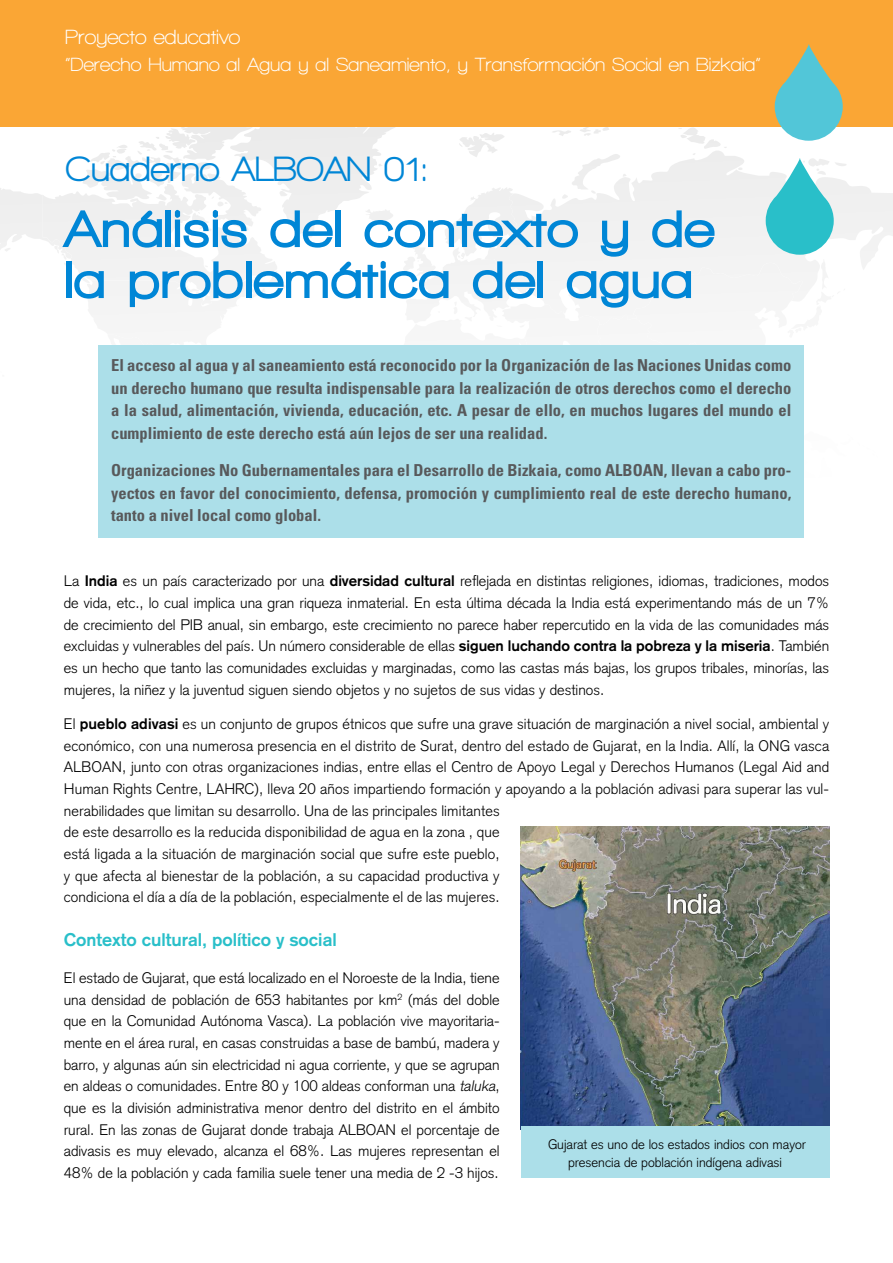
<style>
.page{position:relative;width:893px;height:1263px;background:#fff}
.page>*{position:absolute;margin:0;border:0;box-sizing:border-box;transform-origin:0 0}
.t1{font:900 54px/51px "Walkway";letter-spacing:.04em;color:#0086d6}
.t2{font:800 36px "Walkway";color:#0086d6}
.t3{font:700 21px "Walkway";color:#fff}
.t4{font:700 19.5px "Walkway";color:#fff}
.t5{font:700 18px "Akzidenz Grotesk";color:#29bfc9}
.t6{font:700 condensed 16.5px/22.5px "Univers";color:#58595b;text-align:justify}
.t7{font:300 15px/21.6px "Akzidenz Grotesk";letter-spacing:.01em;color:#000;text-align:justify}
.t8{font:300 13.5px/18px "Akzidenz Grotesk";color:#000;text-align:center}
.s1{font-weight:700}
.s2{font-style:italic}
</style>
<div class="page">
<svg style="left:878px;top:193px;width:15px;height:51px"></svg>
<div style="left:0;top:0;width:893px;height:126px;background:#faa635"></div>
<svg style="left:0;top:44px;width:878px;height:494px"></svg>
<img style="left:521px;top:826px;width:308px;height:301px">
<div style="left:521px;top:1127px;width:308px;height:51px;background:#acdfe9"></div>
<h3 class="t3" style="left:65px;top:25px;width:177px">Proyecto educativo</h3>
<h3 class="t4" style="left:65px;top:53px;width:697px">“Derecho Humano al Agua y al Saneamiento, y Transformación Social en Bizkaia”</h3>
<h2 class="t2" style="left:65px;top:149px;width:365px">Cuaderno ALBOAN 01:</h2>
<h1 class="t1" style="left:65px;top:203px;width:650px">Análisis del contexto y de la problemática del agua</h1>
<p class="t6" style="left:111px;top:354px;width:682px">El acceso al agua y al saneamiento está reconocido por la Organización de las Naciones Unidas como un derecho humano que resulta indispensable para la realización de otros derechos como el derecho a la salud, alimentación, vivienda, educación, etc. A pesar de ello, en muchos lugares del mundo el cumplimiento de este derecho está aún lejos de ser una realidad.</p>
<p class="t6" style="left:111px;top:459px;width:682px">Organizaciones No Gubernamentales para el Desarrollo de Bizkaia, como ALBOAN, llevan a cabo pro&shy;yectos en favor del conocimiento, defensa, promoción y cumplimiento real de este derecho humano, tanto a nivel local como global.</p>
<p class="t7" style="left:64px;top:570px;width:767px">La <span class="s1">India</span> es un país caracterizado por una <span class="s1">diversidad cultural</span> reflejada en distintas religiones, idiomas, tradiciones, modos de vida, etc., lo cual implica una gran riqueza inmaterial. En esta última década la India está experimentando más de un 7% de crecimiento del PIB anual, sin embargo, este crecimiento no parece haber repercutido en la vida de las comunidades más excluidas y vulnerables del país. Un número considerable de ellas <span class="s1">siguen luchando contra la pobreza y la miseria</span>. También es un hecho que tanto las comunidades excluidas y marginadas, como las castas más bajas, los grupos tribales, minorías, las mujeres, la niñez y la juventud siguen siendo objetos y no sujetos de sus vidas y destinos.</p>
<p class="t7" style="left:64px;top:713px;width:767px;text-align:left">El <span class="s1">pueblo adivasi</span> es un conjunto de grupos étnicos que sufre una grave situación de marginación a nivel social, ambiental y económico, con una numerosa presencia en el distrito de Surat, dentro del estado de Gujarat, en la India. Allí, la ONG vasca ALBOAN, junto con otras organizaciones indias, entre ellas el Centro de Apoyo Legal y Derechos Humanos (Legal Aid and Human Rights Centre, LAHRC), lleva 20 años impartiendo formación y apoyando a la población adivasi para superar las vul&shy;nerabilidades que limitan su desarrollo. Una de las principales limitantes<br>de este desarrollo es la reducida disponibilidad de agua en la zona , que<br>está ligada a la situación de marginación social que sufre este pueblo,<br>y que afecta al bienestar de la población, a su capacidad productiva y<br>condiciona el día a día de la población, especialmente el de las mujeres.</p>
<p class="t5" style="left:64px;top:929px;width:274px">Contexto cultural, político y social</p>
<p class="t7" style="left:64px;top:967px;width:437px">El estado de Gujarat, que está localizado en el Noroeste de la India, tiene una densidad de población de 653 habitantes por km<sup>2</sup> (más del doble que en la Comunidad Autónoma Vasca). La población vive mayoritaria&shy;mente en el área rural, en casas construidas a base de bambú, madera y barro, y algunas aún sin electricidad ni agua corriente, y que se agrupan en aldeas o comunidades. Entre 80 y 100 aldeas conforman una <span class="s2">taluka</span>, que es la división administrativa menor dentro del distrito en el ámbito rural. En las zonas de Gujarat donde trabaja ALBOAN el porcentaje de adivasis es muy elevado, alcanza el 68%. Las mujeres representan el 48% de la población y cada familia suele tener una media de 2 -3 hijos.</p>
<p class="t8" style="left:548px;top:1135px;width:259px">Gujarat es uno de los estados indios con mayor presencia de población indígena adivasi</p>
</div>
